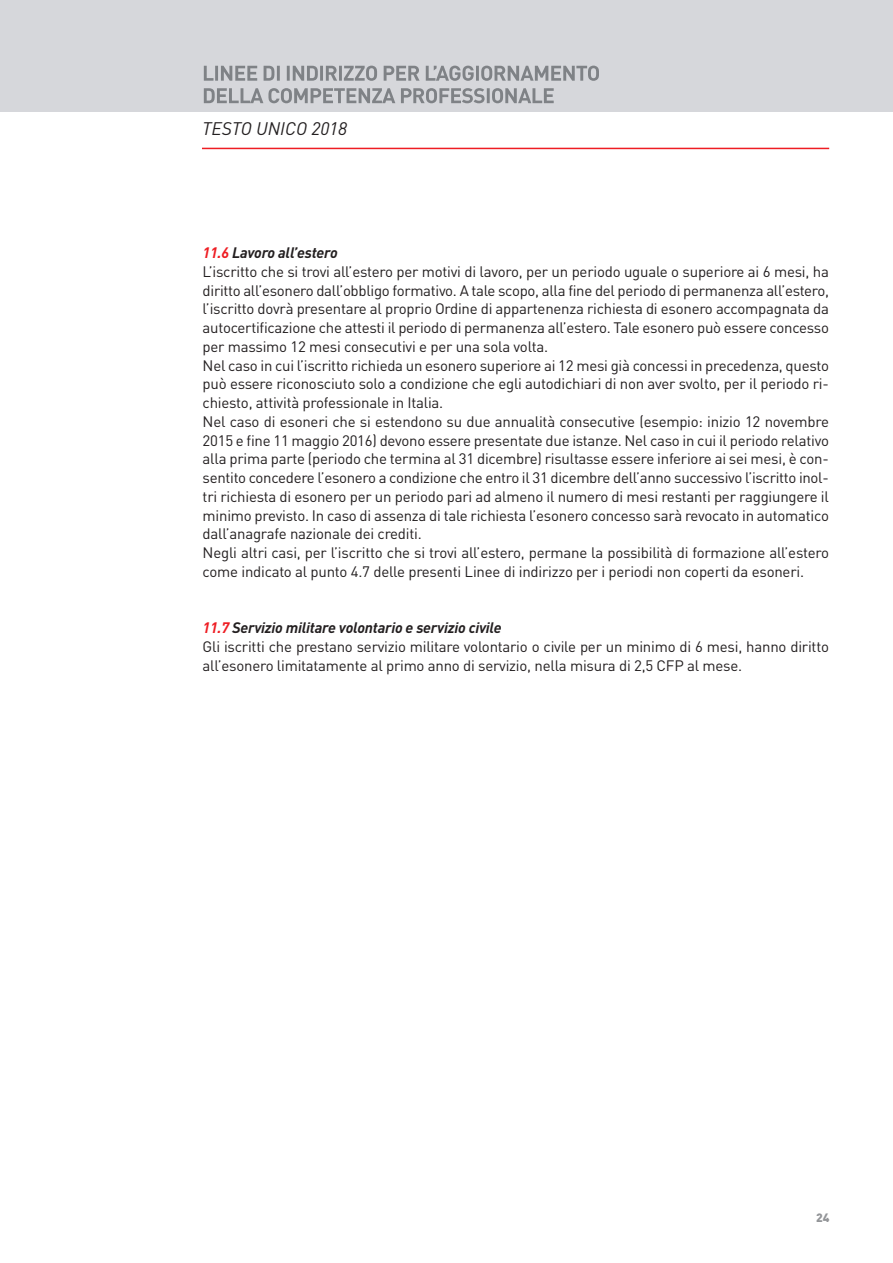
<style>
.page{position:relative;width:893px;height:1263px;background:#fff}
.page>*{position:absolute;margin:0;border:0;box-sizing:border-box;transform-origin:0 0}
.t1{font:italic 18px "DIN";color:#231f20}
.t2{font:15px/18.8px "DIN";letter-spacing:-.015em;color:#231f20}
.t3{font:900 12px "DIN";color:#939598}
.s1{font-weight:700;font-style:italic;color:#ee1d23}
.s2{font-weight:700;font-style:italic}
</style>
<div class="page">
<div style="left:0;top:0;width:893px;height:111px;background:#d6d7db"></div>
<svg style="left:204px;top:66px;width:270px;height:15px"></svg>
<svg style="left:204px;top:88px;width:269px;height:15px"></svg>
<hr style="left:202px;top:148px;width:627px;height:1px;background:#ee1d23">
<p class="t1" style="left:202px;top:122px;width:147px">TESTO UNICO 2018</p>
<p class="t2" style="left:203px;top:245px;width:628px"><span class="s1">11.6</span> <span class="s2">Lavoro all’estero<br></span>L’iscritto che si trovi all’estero per motivi di lavoro, per un periodo uguale o superiore ai 6 mesi, ha diritto all’esonero dall’obbligo formativo. A tale scopo, alla fine del periodo di permanenza all’estero, l’iscritto dovrà presentare al proprio Ordine di appartenenza richiesta di esonero accompagnata da autocertificazione che attesti il periodo di permanenza all’estero. Tale esonero può essere concesso per massimo 12 mesi consecutivi e per una sola volta.<br>Nel caso in cui l’iscritto richieda un esonero superiore ai 12 mesi già concessi in precedenza, questo può essere riconosciuto solo a condizione che egli autodichiari di non aver svolto, per il periodo ri&shy;chiesto, attività professionale in Italia.<br>Nel caso di esoneri che si estendono su due annualità consecutive (esempio: inizio 12 novembre 2015 e fine 11 maggio 2016) devono essere presentate due istanze. Nel caso in cui il periodo relativo alla prima parte (periodo che termina al 31 dicembre) risultasse essere inferiore ai sei mesi, è con&shy;sentito concedere l’esonero a condizione che entro il 31 dicembre dell’anno successivo l’iscritto inol&shy;tri richiesta di esonero per un periodo pari ad almeno il numero di mesi restanti per raggiungere il minimo previsto. In caso di assenza di tale richiesta l’esonero concesso sarà revocato in automatico dall’anagrafe nazionale dei crediti.<br>Negli altri casi, per l’iscritto che si trovi all’estero, permane la possibilità di formazione all’estero come indicato al punto 4.7 delle presenti Linee di indirizzo per i periodi non coperti da esoneri.</p>
<p class="t2" style="left:203px;top:620px;width:628px"><span class="s1">11.7</span> <span class="s2">Servizio militare volontario e servizio civile<br></span>Gli iscritti che prestano servizio militare volontario o civile per un minimo di 6 mesi, hanno diritto all’esonero limitatamente al primo anno di servizio, nella misura di 2,5 CFP al mese.</p>
<p class="t3" style="left:816px;top:1213px;width:15px">24</p>
</div>
